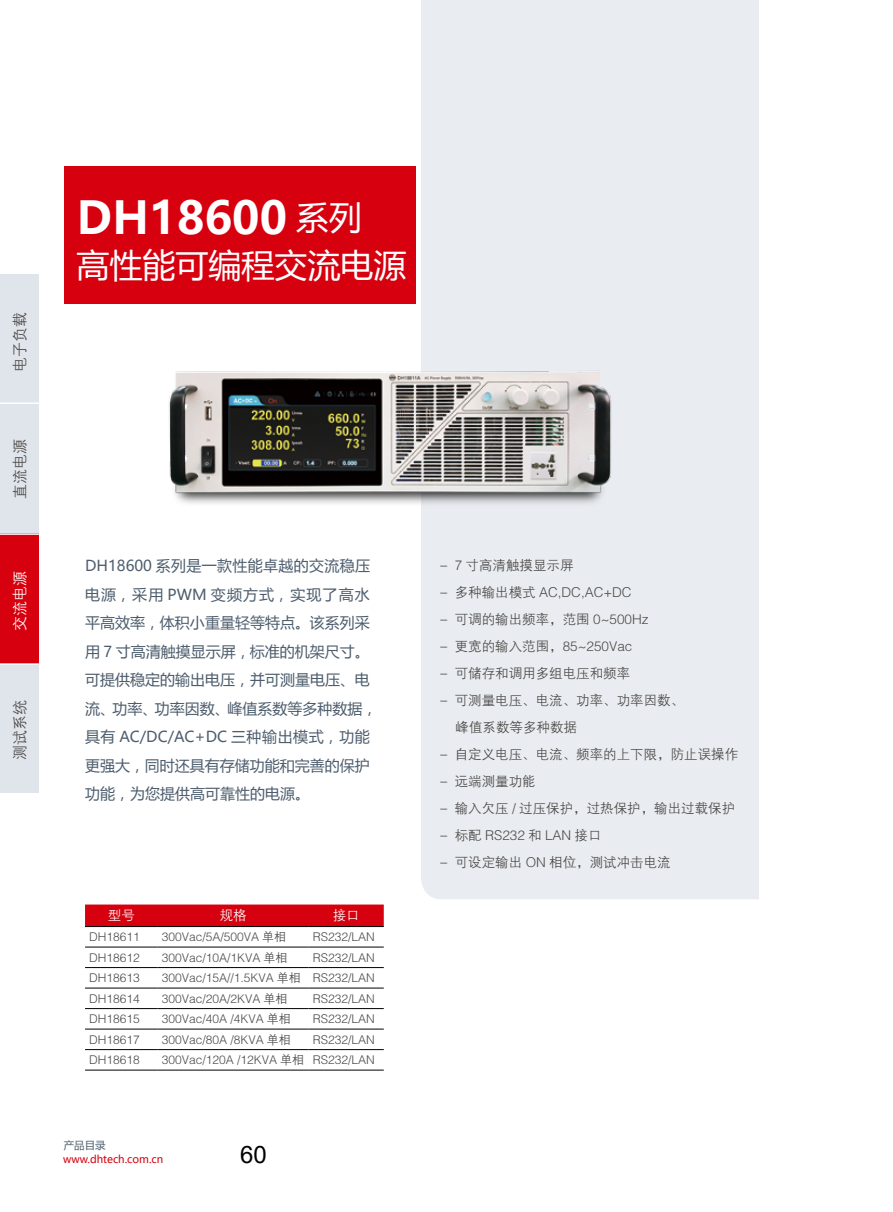
<style>
.page{position:relative;width:893px;height:1212px;background:#fff}
.page>*{position:absolute;margin:0;border:0;box-sizing:border-box;transform-origin:0 0}
.t1{font:700 45px "Microsoft Ya Hei";color:#fff}
.t2{font:33px "Microsoft Ya Hei";color:#fff}
.t3{font:24px "Arial";color:#000}
.t4{font:15px/28.5px "Microsoft Ya Hei";color:#4d5d6d}
.t5{font:15px "FZZDXJW GB1 0";color:#4c4948}
.t6{font:15px "FZZDXJW GB1 0";color:#fff}
.t7{font:13.5px "FZZDXJW GB1 0";color:#4c4948}
.t8{font:13.5px "FZZDXJW GB1 0";color:#fff}
.t9{font:12px "FZZDXJW GB1 0";color:#4c4948}
.t10{font:10.5px "Microsoft Ya Hei";color:#d7000f}
.t11{font:10.5px "Microsoft Ya Hei";color:#4d5d6d}
.s1{font-weight:400;font-size:33px}
</style>
<div class="page">
<div style="left:0;top:274px;width:39px;height:519px;background:#e0e5eb"></div>
<div style="left:0;top:534px;width:39px;height:130px;background:#d7000f"></div>
<hr style="left:0;top:533px;width:39px;height:2px;background:#fff">
<hr style="left:0;top:402px;width:39px;height:2px;background:#fff">
<hr style="left:0;top:663px;width:39px;height:2px;background:#fff">
<div style="left:421px;top:0;width:338px;height:899px;background:#e9edf1"></div>
<div style="left:64px;top:167px;width:351px;height:137px;background:#d7000f"></div>
<img style="left:169px;top:353px;width:476px;height:158px">
<div style="left:85px;top:904px;width:299px;height:22px;background:#d7000f"></div>
<hr style="left:85px;top:926px;width:73px;height:1px;background:#000">
<hr style="left:158px;top:926px;width:151px;height:1px;background:#000">
<hr style="left:309px;top:926px;width:75px;height:1px;background:#000">
<hr style="left:85px;top:947px;width:73px;height:1px;background:#000">
<hr style="left:158px;top:947px;width:151px;height:1px;background:#000">
<hr style="left:309px;top:947px;width:75px;height:1px;background:#000">
<hr style="left:85px;top:967px;width:73px;height:1px;background:#000">
<hr style="left:158px;top:967px;width:151px;height:1px;background:#000">
<hr style="left:309px;top:967px;width:75px;height:1px;background:#000">
<hr style="left:85px;top:988px;width:73px;height:1px;background:#000">
<hr style="left:158px;top:988px;width:151px;height:1px;background:#000">
<hr style="left:309px;top:988px;width:75px;height:1px;background:#000">
<hr style="left:85px;top:1008px;width:73px;height:1px;background:#000">
<hr style="left:158px;top:1008px;width:151px;height:1px;background:#000">
<hr style="left:309px;top:1008px;width:75px;height:1px;background:#000">
<hr style="left:85px;top:1029px;width:73px;height:1px;background:#000">
<hr style="left:158px;top:1029px;width:151px;height:1px;background:#000">
<hr style="left:309px;top:1029px;width:75px;height:1px;background:#000">
<hr style="left:85px;top:1049px;width:73px;height:1px;background:#000">
<hr style="left:158px;top:1049px;width:151px;height:1px;background:#000">
<hr style="left:309px;top:1049px;width:75px;height:1px;background:#000">
<hr style="left:85px;top:1070px;width:73px;height:1px;background:#000">
<hr style="left:158px;top:1070px;width:151px;height:1px;background:#000">
<hr style="left:309px;top:1070px;width:75px;height:1px;background:#000">
<p class="t5" style="left:12px;top:372px;width:61px;rotate:-90deg">电子负载</p>
<p class="t5" style="left:12px;top:499px;width:62px;rotate:-90deg">直流电源</p>
<p class="t6" style="left:12px;top:631px;width:61px;rotate:-90deg">交流电源</p>
<p class="t5" style="left:12px;top:760px;width:61px;rotate:-90deg">测试系统</p>
<h1 class="t1" style="left:77px;top:186px;width:287px">DH18600 <span class="s1">系列</span></h1>
<h2 class="t2" style="left:77px;top:243px;width:331px">高性能可编程交流电源</h2>
<p class="t4" style="left:85px;top:551px;width:294px">DH18600 系列是一款性能卓越的交流稳压电源，采用 PWM 变频方式，实现了高水平高效率，体积小重量轻等特点。该系列采用 7 寸高清触摸显示屏，标准的机架尺寸。可提供稳定的输出电压，并可测量电压、电流、功率、功率因数、峰值系数等多种数据，具有 AC/DC/AC+DC 三种输出模式，功能更强大，同时还具有存储功能和完善的保护功能，为您提供高可靠性的电源。</p>
<p class="t8" style="left:108px;top:908px;width:28px">型号</p>
<p class="t8" style="left:220px;top:908px;width:28px">规格</p>
<p class="t8" style="left:333px;top:908px;width:28px">接口</p>
<p class="t9" style="left:89px;top:930px;width:52px">DH18611</p>
<p class="t9" style="left:162px;top:930px;width:126px">300Vac/5A/500VA 单相</p>
<p class="t9" style="left:313px;top:930px;width:63px">RS232/LAN</p>
<p class="t9" style="left:89px;top:951px;width:52px">DH18612</p>
<p class="t9" style="left:162px;top:951px;width:127px">300Vac/10A/1KVA 单相</p>
<p class="t9" style="left:313px;top:951px;width:63px">RS232/LAN</p>
<p class="t9" style="left:89px;top:971px;width:52px">DH18613</p>
<p class="t9" style="left:162px;top:971px;width:214px">300Vac/15A//1.5KVA 单相 RS232/LAN</p>
<p class="t9" style="left:89px;top:992px;width:52px">DH18614</p>
<p class="t9" style="left:162px;top:992px;width:127px">300Vac/20A/2KVA 单相</p>
<p class="t9" style="left:313px;top:992px;width:63px">RS232/LAN</p>
<p class="t9" style="left:89px;top:1012px;width:52px">DH18615</p>
<p class="t9" style="left:162px;top:1012px;width:130px">300Vac/40A /4KVA 单相</p>
<p class="t9" style="left:313px;top:1012px;width:63px">RS232/LAN</p>
<p class="t9" style="left:89px;top:1033px;width:52px">DH18617</p>
<p class="t9" style="left:162px;top:1033px;width:130px">300Vac/80A /8KVA 单相</p>
<p class="t9" style="left:313px;top:1033px;width:63px">RS232/LAN</p>
<p class="t9" style="left:89px;top:1053px;width:52px">DH18618</p>
<p class="t9" style="left:162px;top:1053px;width:214px">300Vac/120A /12KVA 单相 RS232/LAN</p>
<p class="t11" style="left:64px;top:1138px;width:43px">产品目录</p>
<p class="t10" style="left:63px;top:1151px;width:102px">www.dhtech.com.cn</p>
<h3 class="t3" style="left:240px;top:1138px;width:28px">60</h3>
<p class="t7" style="left:441px;top:558px;width:135px">_ 7 寸高清触摸显示屏</p>
<p class="t7" style="left:441px;top:585px;width:193px">_ 多种输出模式 AC,DC,AC+DC</p>
<p class="t7" style="left:441px;top:612px;width:209px">_ 可调的输出频率，范围 0~500Hz</p>
<p class="t7" style="left:441px;top:639px;width:193px">_ 更宽的输入范围，85~250Vac</p>
<p class="t7" style="left:441px;top:666px;width:191px">_ 可储存和调用多组电压和频率</p>
<p class="t7" style="left:441px;top:693px;width:245px">_ 可测量电压、电流、功率、功率因数、</p>
<p class="t7" style="left:455px;top:720px;width:123px">峰值系数等多种数据</p>
<p class="t7" style="left:441px;top:747px;width:299px">_ 自定义电压、电流、频率的上下限，防止误操作</p>
<p class="t7" style="left:441px;top:774px;width:97px">_ 远端测量功能</p>
<p class="t7" style="left:441px;top:801px;width:296px">_ 输入欠压 / 过压保护，过热保护，输出过载保护</p>
<p class="t7" style="left:441px;top:828px;width:163px">_ 标配 RS232 和 LAN 接口</p>
<p class="t7" style="left:441px;top:855px;width:232px">_ 可设定输出 ON 相位，测试冲击电流</p>
</div>
